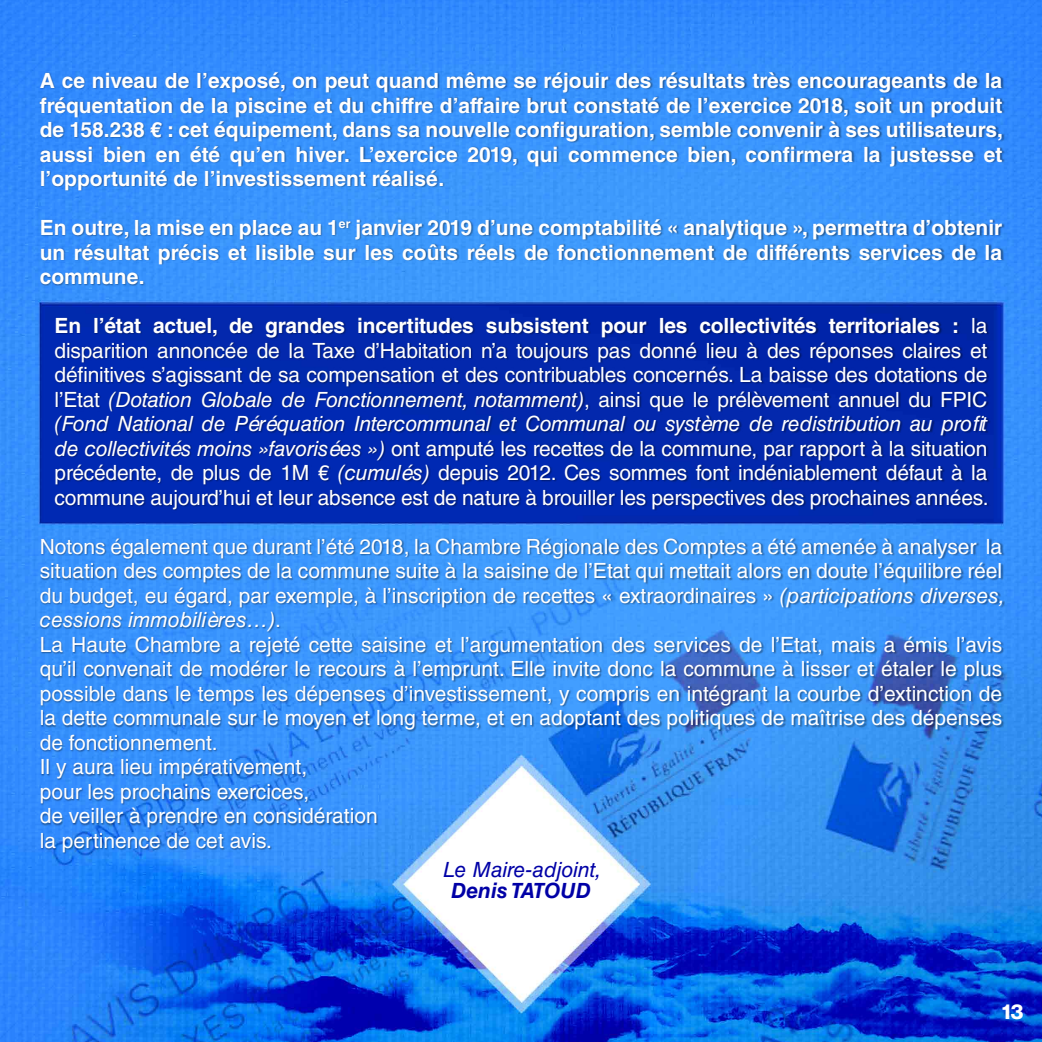
<style>
.page{position:relative;width:1042px;height:1042px;background:#fff}
.page>*{position:absolute;margin:0;border:0;box-sizing:border-box;transform-origin:0 0}
.t1{font:21px/24.5px "Helvetica LT Std";color:#fff;text-align:justify}
.t2{font:700 21px/24.5px "Helvetica LT Std";color:#fff;text-align:justify}
.t3{font:italic 21px "Helvetica LT Std";color:#0000a6}
.t4{font:italic 700 21px "Helvetica LT Std";color:#0000a6}
.t5{font:700 21px "Haas Grot Disp 75";color:#fff}
.s1{font-weight:700}
.s2{font-style:italic}
</style>
<div class="page">
<img style="left:0;top:0;width:1042px;height:1042px">
<div style="left:39px;top:72px;width:966px;height:782px;background:#000;opacity:.4"></div>
<p class="t2" style="left:40px;top:68px;width:965px">A ce niveau de l’exposé, on peut quand même se réjouir des résultats très encourageants de la fréquentation de la piscine et du chiffre d’affaire brut constaté de l’exercice 2018, soit un produit de 158.238 € : cet équipement, dans sa nouvelle configuration, semble convenir à ses utilisateurs, aussi bien en été qu’en hiver. L’exercice 2019, qui commence bien, confirmera la justesse et l’opportunité de l’investissement réalisé.</p>
<p class="t2" style="left:40px;top:215px;width:964px">En outre, la mise en place au 1<sup>er</sup> janvier 2019 d’une comptabilité « analytique », permettra d’obtenir un résultat précis et lisible sur les coûts réels de fonctionnement de différents services de la commune.</p>
<p class="t1" style="left:55px;top:313px;width:935px"><span class="s1">En l’état actuel, de grandes incertitudes subsistent pour les collectivités territoriales :</span> la disparition annoncée de la Taxe d’Habitation n’a toujours pas donné lieu à des réponses claires et définitives s’agissant de sa compensation et des contribuables concernés. La baisse des dotations de l’Etat <span class="s2">(Dotation Globale de Fonctionnement, notamment)</span>, ainsi que le prélèvement annuel du FPIC <span class="s2">(Fond National de Péréquation Intercommunal et Communal ou système de redistribution au profit de collectivités moins »favorisées »)</span> ont amputé les recettes de la commune, par rapport à la situation précédente, de plus de 1M € <span class="s2">(cumulés)</span> depuis 2012. Ces sommes font indéniablement défaut à la commune aujourd’hui et leur absence est de nature à brouiller les perspectives des prochaines années.</p>
<p class="t1" style="left:40px;top:534px;width:966px;text-align:left">Notons également que durant l’été 2018, la Chambre Régionale des Comptes a été amenée à analyser la situation des comptes de la commune suite à la saisine de l’Etat qui mettait alors en doute l’équilibre réel du budget, eu égard, par exemple, à l’inscription de recettes « extraordinaires » <span class="s2">(participations diverses, cessions immobilières…)</span>.</p>
<p class="t1" style="left:40px;top:632px;width:964px">La Haute Chambre a rejeté cette saisine et l’argumentation des services de l’Etat, mais a émis l’avis qu’il convenait de modérer le recours à l’emprunt. Elle invite donc la commune à lisser et étaler le plus possible dans le temps les dépenses d’investissement, y compris en intégrant la courbe d’extinction de la dette communale sur le moyen et long terme, et en adoptant des politiques de maîtrise des dépenses de fonctionnement.</p>
<p class="t1" style="left:40px;top:754px;width:269px">Il y aura lieu impérativement,</p>
<p class="t1" style="left:40px;top:779px;width:271px">pour les prochains exercices,</p>
<p class="t1" style="left:40px;top:803px;width:340px">de veiller à prendre en considération</p>
<p class="t1" style="left:40px;top:828px;width:234px">la pertinence de cet avis.</p>
<p class="t3" style="left:443px;top:857px;width:160px">Le Maire-adjoint,</p>
<p class="t4" style="left:451px;top:878px;width:141px">Denis TATOUD</p>
<p class="t5" style="left:1002px;top:1000px;width:23px">13</p>
</div>
